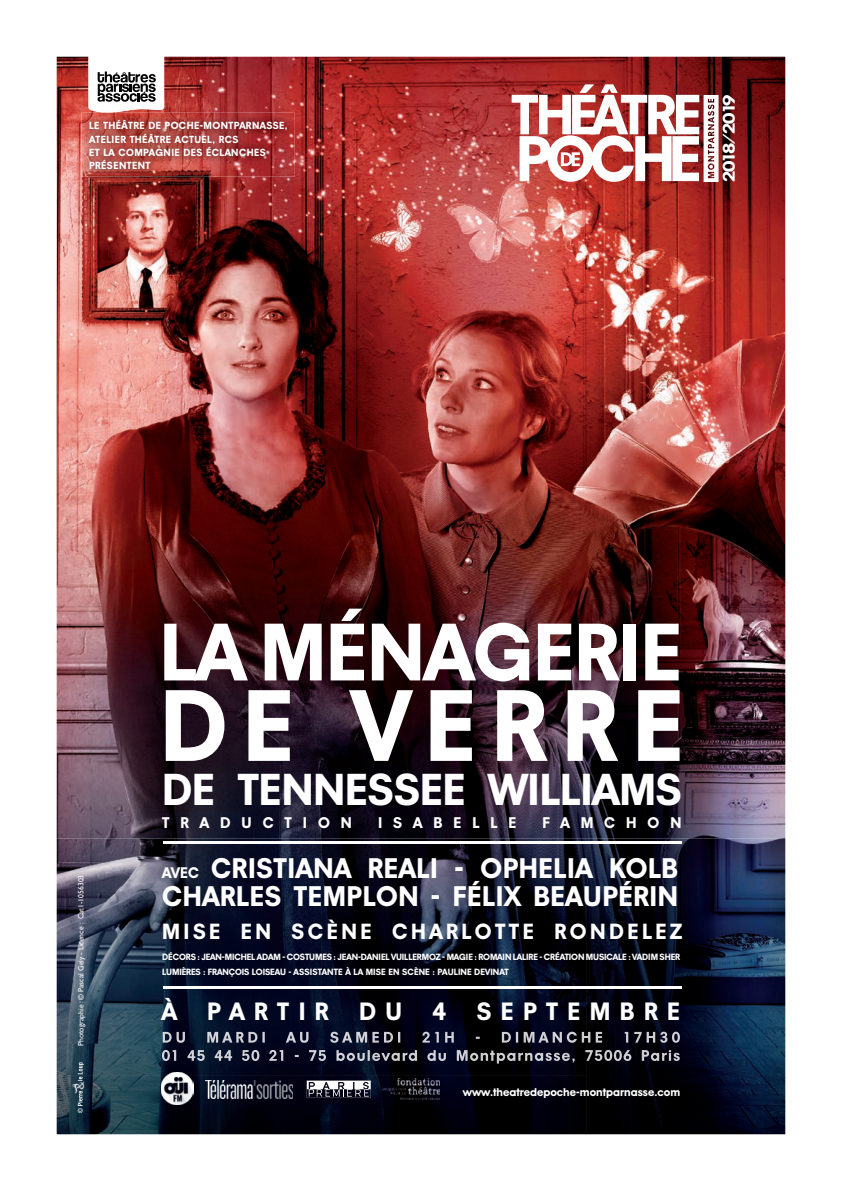
<style>
.page{position:relative;width:842px;height:1191px;background:#fff}
.page>*{position:absolute;margin:0;border:0;box-sizing:border-box;transform-origin:0 0}
.t1{font:99.6px "Mobil";letter-spacing:.16em;color:#fff}
.t2{font:80px "Mobil";color:#fff}
.t3{font:44px "Mobil";color:#fff}
.t4{font:28px/28px "Mobil";letter-spacing:.02em;color:#fff}
.t5{font:24.6px "Mobil";letter-spacing:.38em;color:#fff}
.t6{font:21.6px "Mobil";letter-spacing:.16em;color:#fff}
.t7{font:16.6px "Mobil";letter-spacing:-.06em;color:#fff;scale:1.22 1}
.t8{font:15.2px "Mobil";letter-spacing:.72em;color:#fff}
.t9{font:11px "Mobil";color:#fff}
.t10{font:10.2px/13.2px "Mobil";letter-spacing:.04em;color:#fff}
.t11{font:8.8px/14.4px "Mobil";letter-spacing:-.01em;color:#fff}
.t12{font:7.6px "Gill Sans";color:#fff}
.s1{font-size:15px}
</style>
<div class="page">
<img style="left:57px;top:57px;width:728px;height:1077px">
<img style="left:161px;top:1072px;width:32px;height:32px">
<svg style="left:512px;top:84px;width:206px;height:98px"></svg>
<svg style="left:72px;top:1062px;width:13px;height:51px"></svg>
<img style="left:162px;top:1050px;width:518px;height:13px">
<img style="left:163px;top:1031px;width:517px;height:11px">
<hr style="left:164px;top:986px;width:518px;height:3px;background:#fff">
<img style="left:81px;top:113px;width:214px;height:64px">
<svg style="left:88px;top:57px;width:76px;height:57px"></svg>
<hr style="left:164px;top:841px;width:518px;height:2px;background:#fff">
<img style="left:206px;top:1080px;width:87px;height:18px">
<svg style="left:307px;top:1080px;width:64px;height:18px"></svg>
<img style="left:382px;top:1078px;width:58px;height:21px">
<p class="t10" style="left:89px;top:119px;width:200px">LE THÉÂTRE DE POCHE-MONTPARNASSE,<br>ATELIER THÉÂTRE ACTUEL, RCS<br>ET LA COMPAGNIE DES ÉCLANCHES<br>PRÉSENTENT</p>
<h3 class="t7" style="left:719px;top:182px;width:74px;rotate:-90deg">2018/2019</h3>
<p class="t12" style="left:77px;top:1046px;width:173px;rotate:-90deg">Photographie : © Pascal Gely - Licence : Cat1-1056303</p>
<h2 class="t2" style="left:160px;top:603px;width:524px">LA MÉNAGERIE</h2>
<h1 class="t1" style="left:160px;top:665px;width:525px">DE VERRE</h1>
<h3 class="t3" style="left:162px;top:762px;width:521px">DE TENNESSEE WILLIAMS</h3>
<h3 class="t8" style="left:162px;top:813px;width:191px">TRADUCTION</h3>
<h3 class="t8" style="left:378px;top:813px;width:140px">ISABELLE</h3>
<h3 class="t8" style="left:542px;top:813px;width:141px">FAMCHON</h3>
<h3 class="t4" style="left:162px;top:853px;width:517px"><span class="s1">AVEC</span> CRISTIANA REALI - OPHELIA KOLB<br>CHARLES TEMPLON - FÉLIX BEAUPÉRIN</h3>
<h3 class="t6" style="left:162px;top:918px;width:521px">MISE EN SCÈNE CHARLOTTE RONDELEZ</h3>
<p class="t11" style="left:162px;top:950px;width:519px">DÉCORS : JEAN-MICHEL ADAM - COSTUMES : JEAN-DANIEL VUILLERMOZ - MAGIE : ROMAIN LALIRE - CRÉATION MUSICALE : VADIM SHER<br>LUMIÈRES : FRANÇOIS LOISEAU - ASSISTANTE À LA MISE EN SCÈNE : PAULINE DEVINAT</p>
<h3 class="t5" style="left:162px;top:996px;width:520px">À PARTIR DU 4 SEPTEMBRE</h3>
<p class="t9" style="left:463px;top:1085px;width:219px">www.theatredepoche-montparnasse.com</p>
</div>
